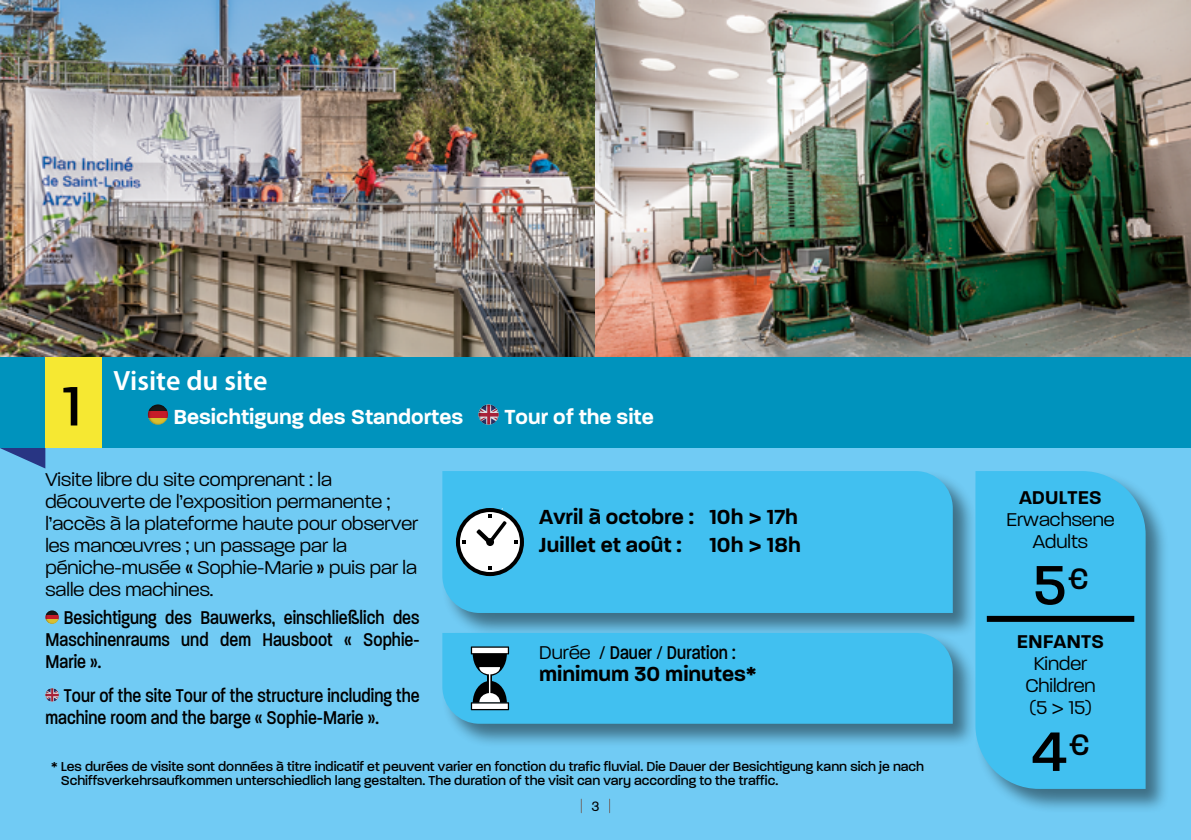
<style>
.page{position:relative;width:1191px;height:840px;background:#fff}
.page>*{position:absolute;margin:0;border:0;box-sizing:border-box;transform-origin:0 0}
.t1{font:500 60px "Paralucent";color:#000}
.t2{font:600 28px "Myriad Pro";color:#fff}
.t3{font:600 22px/27.6px "Paralucent";color:#000}
.t4{font:600 22px "Paralucent";color:#fff}
.t5{font:300 20px/22px "Paralucent";color:#000;text-align:center}
.t6{font:500 20px/22px "Paralucent Condensed";color:#000;text-align:justify}
.t7{font:600 20px "Paralucent";color:#000}
.t8{font:500 14px/14px "Paralucent";color:#000}
.t9{font:14px "Akzidenz Grotesk BE";color:#000}
.s1{font-family:"Paralucent Condensed";font-weight:500}
.s2{font-family:"Paralucent";font-weight:300}
</style>
<div class="page">
<div style="left:0;top:0;width:1191px;height:839px;background:#71cbf4"></div>
<svg style="left:581px;top:798px;width:1px;height:14px"></svg>
<svg style="left:609px;top:798px;width:1px;height:14px"></svg>
<img style="left:0;top:0;width:595px;height:357px">
<svg style="left:45px;top:610px;width:14px;height:13px"></svg>
<svg style="left:45px;top:687px;width:14px;height:14px"></svg>
<img style="left:595px;top:0;width:596px;height:357px">
<div style="left:441px;top:469px;width:535px;height:168px;background:#000;opacity:.45"></div>
<div style="left:442px;top:471px;width:510px;height:141px;background:#41c0f0"></div>
<svg style="left:0;top:448px;width:45px;height:20px"></svg>
<div style="left:0;top:357px;width:1191px;height:91px;background:#0093bd"></div>
<svg style="left:148px;top:417px;width:20px;height:7px"></svg>
<svg style="left:148px;top:404px;width:20px;height:20px"></svg>
<svg style="left:478px;top:404px;width:20px;height:20px"></svg>
<svg style="left:478px;top:404px;width:20px;height:20px"></svg>
<div style="left:974px;top:469px;width:195px;height:343px;background:#000;opacity:.45"></div>
<div style="left:975px;top:471px;width:170px;height:317px;background:#41c0f0"></div>
<svg style="left:456px;top:507px;width:68px;height:68px;background:#9db9c3"></svg>
<div style="left:486px;top:538px;width:8px;height:7px;background:#000;border-radius:50%"></div>
<div style="left:441px;top:630px;width:535px;height:117px;background:#000;opacity:.45"></div>
<div style="left:442px;top:632px;width:510px;height:91px;background:#41c0f0"></div>
<svg style="left:471px;top:646px;width:38px;height:63px;background:#5a7e8c"></svg>
<div style="left:45px;top:357px;width:57px;height:91px;background:#f6e832"></div>
<div style="left:986px;top:615px;width:148px;height:6px;background:#000"></div>
<h1 class="t1" style="left:63px;top:370px;width:20px">1</h1>
<h2 class="t2" style="left:113px;top:362px;width:156px">Visite du site</h2>
<h3 class="t4" style="left:173px;top:403px;width:291px">Besichtigung des Standortes</h3>
<h3 class="t4" style="left:504px;top:403px;width:151px">Tour of the site</h3>
<h3 class="t5" style="left:45px;top:468px;width:374px;text-align:left">Visite libre du site comprenant : la découverte de l’exposition permanente ; l’accès à la plateforme haute pour observer les manœuvres ; un passage par la péniche-musée <span class="s1">«</span> Sophie-Marie <span class="s1">»</span> puis par la salle des machines.</h3>
<h3 class="t6" style="left:45px;top:606px;width:376px;text-indent:18px">Besichtigung des Bauwerks, einschließlich des Maschinenraums und dem Hausboot « Sophie-Marie ».</h3>
<h3 class="t6" style="left:45px;top:684px;width:376px;text-indent:18px">Tour of the site Tour of the structure including the machine room and the barge « Sophie-Marie ».</h3>
<h3 class="t3" style="left:539px;top:503px;width:260px">Avril à octobre : 10h &gt; 17h<br>Juillet et août :</h3>
<h3 class="t3" style="left:709px;top:531px;width:93px">10h &gt; 18h</h3>
<h3 class="t6" style="left:539px;top:641px;width:198px"><span class="s2">Durée /</span> Dauer <span class="s2">/</span> Duration :</h3>
<h3 class="t3" style="left:539px;top:660px;width:219px">minimum 30 minutes*</h3>
<p class="t8" style="left:61px;top:759px;width:865px;text-indent:-10px">* Les durées de visite sont données à titre indicatif et peuvent varier en fonction du trafic fluvial. Die Dauer der Besichtigung kann sich je nach<br>Schiffsverkehrsaufkommen unterschiedlich lang gestalten. The duration of the visit can vary according to the traffic.</p>
<p class="t9" style="left:591px;top:797px;width:10px">3</p>
<h3 class="t7" style="left:1019px;top:485px;width:84px">ADULTES</h3>
<h3 class="t5" style="left:1006px;top:508px;width:110px">Erwachsene<br>Adults</h3>
<h1 class="t1" style="left:1032px;top:549px;width:58px">5<sup>€</sup></h1>
<h3 class="t7" style="left:1017px;top:629px;width:89px">ENFANTS</h3>
<h3 class="t5" style="left:1025px;top:652px;width:72px">Kinder<br>Children (5 &gt; 15)</h3>
<h1 class="t1" style="left:1031px;top:715px;width:59px">4<sup>€</sup></h1>
</div>
